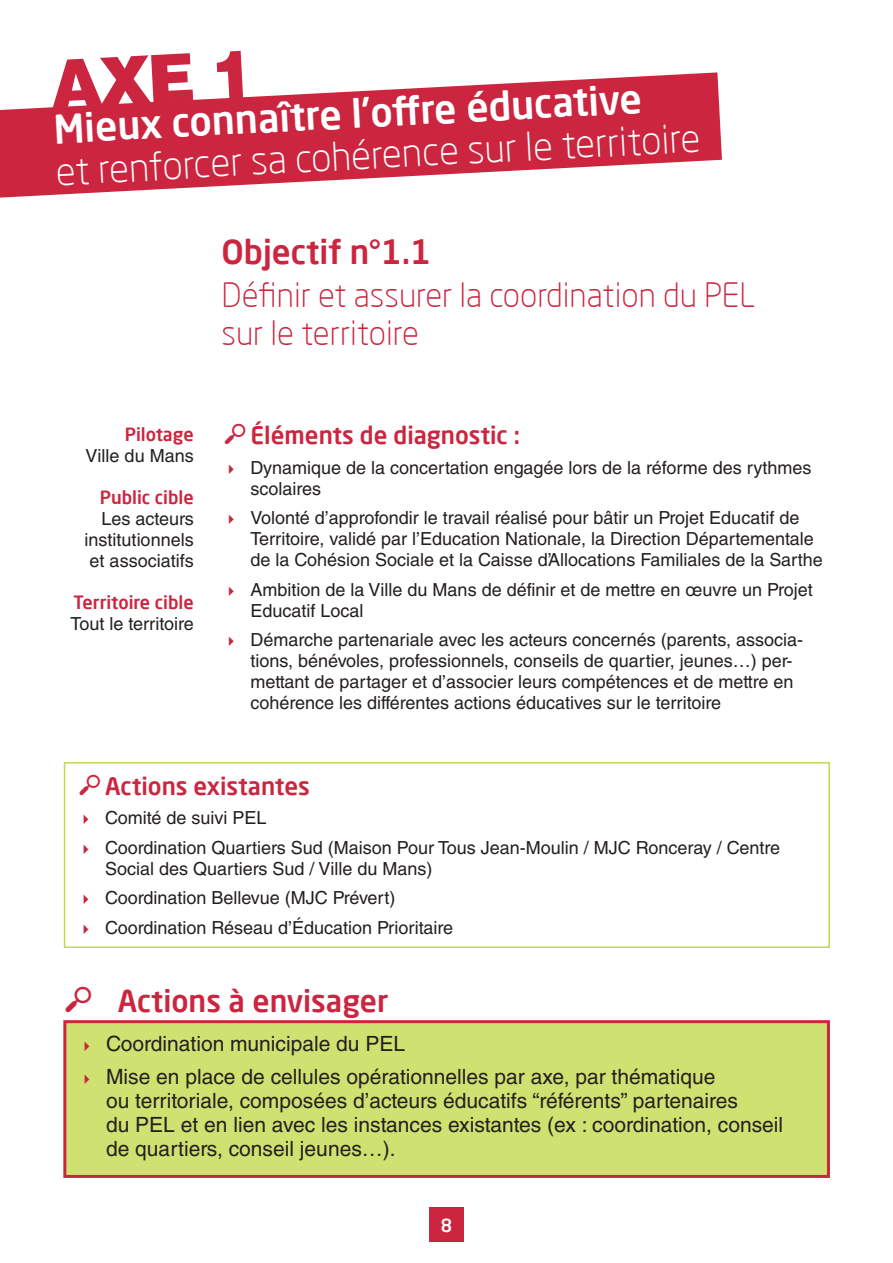
<style>
.page{position:relative;width:893px;height:1263px;background:#fff}
.page>*{position:absolute;margin:0;border:0;box-sizing:border-box;transform-origin:0 0}
.t1{font:900 66px "Helvetica LT Std";color:#cc253f}
.t2{font:300 39px "Neo Sans Pro";color:#fff}
.t3{font:500 39px "Neo Sans Pro";color:#fff}
.t4{font:300 33px/37.5px "Neo Sans Pro";color:#cc253f}
.t5{font:500 33px "Neo Sans Pro";color:#cc253f}
.t6{font:500 30px "Neo Sans Pro";color:#cc253f}
.t7{font:500 24px "Neo Sans Pro";color:#cc253f}
.t8{font:21px/24px "Helvetica LT Std";color:#241f1f}
.t9{font:18px/21px "Helvetica LT Std";color:#241f1f}
.t10{font:500 18px "Neo Sans Pro";color:#cc253f}
.t11{font:500 18px "Neo Sans Pro";color:#fff}
</style>
<div class="page">
<svg style="left:0;top:72px;width:722px;height:126px;fill:#cc253f"></svg>
<div style="left:64px;top:762px;width:766px;height:186px;border:2px solid #c2da49"></div>
<div style="left:65px;top:1022px;width:763px;height:154px;background:#cfe170"></div>
<div style="left:63px;top:1020px;width:767px;height:158px;border:3px solid #cc253f"></div>
<div style="left:430px;top:1208px;width:34px;height:34px;background:#cc253f"></div>
<h1 class="t1" style="left:48px;top:41px;width:206px;rotate:-3deg">AXE 1</h1>
<h2 class="t3" style="left:52px;top:105px;width:591px;rotate:-3deg">Mieux connaître l’off re éducative</h2>
<h2 class="t2" style="left:55px;top:147px;width:647px;rotate:-3deg">et renforcer sa cohérence sur le territoire</h2>
<h3 class="t5" style="left:222px;top:231px;width:211px">Objectif n°1.1</h3>
<h3 class="t4" style="left:222px;top:276px;width:535px">Définir et assurer la coordination du PEL sur le territoire</h3>
<p class="t10" style="left:125px;top:423px;width:70px">Pilotage</p>
<p class="t9" style="left:86px;top:445px;width:110px">Ville du Mans</p>
<p class="t10" style="left:100px;top:486px;width:95px">Public cible</p>
<p class="t9" style="left:85px;top:508px;width:111px;text-align:justify;text-indent:17px">Les acteurs institutionnels et associatifs</p>
<p class="t10" style="left:73px;top:591px;width:122px">Territoire cible</p>
<p class="t9" style="left:71px;top:613px;width:125px">Tout le territoire</p>
<h3 class="t7" style="left:250px;top:420px;width:271px">Éléments de diagnostic :</h3>
<p class="t9" style="left:250px;top:457px;width:562px">Dynamique de la concertation engagée lors de la réforme des rythmes scolaires</p>
<p class="t9" style="left:250px;top:507px;width:574px">Volonté d’approfondir le travail réalisé pour bâtir un Projet Educatif de<br>Territoire, validé par l’Education Nationale, la Direction Départementale de la Cohésion Sociale et la Caisse d’Allocations Familiales de la Sarthe</p>
<p class="t9" style="left:250px;top:579px;width:564px">Ambition de la Ville du Mans de définir et de mettre en œuvre un Projet<br>Educatif Local</p>
<p class="t9" style="left:250px;top:629px;width:554px">Démarche partenariale avec les acteurs concernés (parents, associa&shy;tions, bénévoles, professionnels, conseils de quartier, jeunes…) per&shy;mettant de partager et d’associer leurs compétences et de mettre en cohérence les différentes actions éducatives sur le territoire</p>
<h3 class="t7" style="left:105px;top:771px;width:206px">Actions existantes</h3>
<p class="t9" style="left:105px;top:803px;width:677px;line-height:29.5px">Comité de suivi PEL<br>Coordination Quartiers Sud (Maison Pour Tous Jean-Moulin / MJC Ronceray / Centre</p>
<p class="t9" style="left:105px;top:853px;width:350px;line-height:29.5px">Social des Quartiers Sud / Ville du Mans)<br>Coordination Bellevue (MJC Prévert)<br>Coordination Réseau d’Éducation Prioritaire</p>
<h3 class="t6" style="left:118px;top:982px;width:272px">Actions à envisager</h3>
<p class="t8" style="left:106px;top:1027px;width:611px;line-height:32.5px">Coordination municipale du PEL<br>Mise en place de cellules opérationnelles par axe, par thématique</p>
<p class="t8" style="left:106px;top:1088px;width:679px">ou territoriale, composées d’acteurs éducatifs “référents” partenaires<br>du PEL et en lien avec les instances existantes (ex : coordination, conseil de quartiers, conseil jeunes…).</p>
<p class="t11" style="left:441px;top:1213px;width:13px">8</p>
</div>
